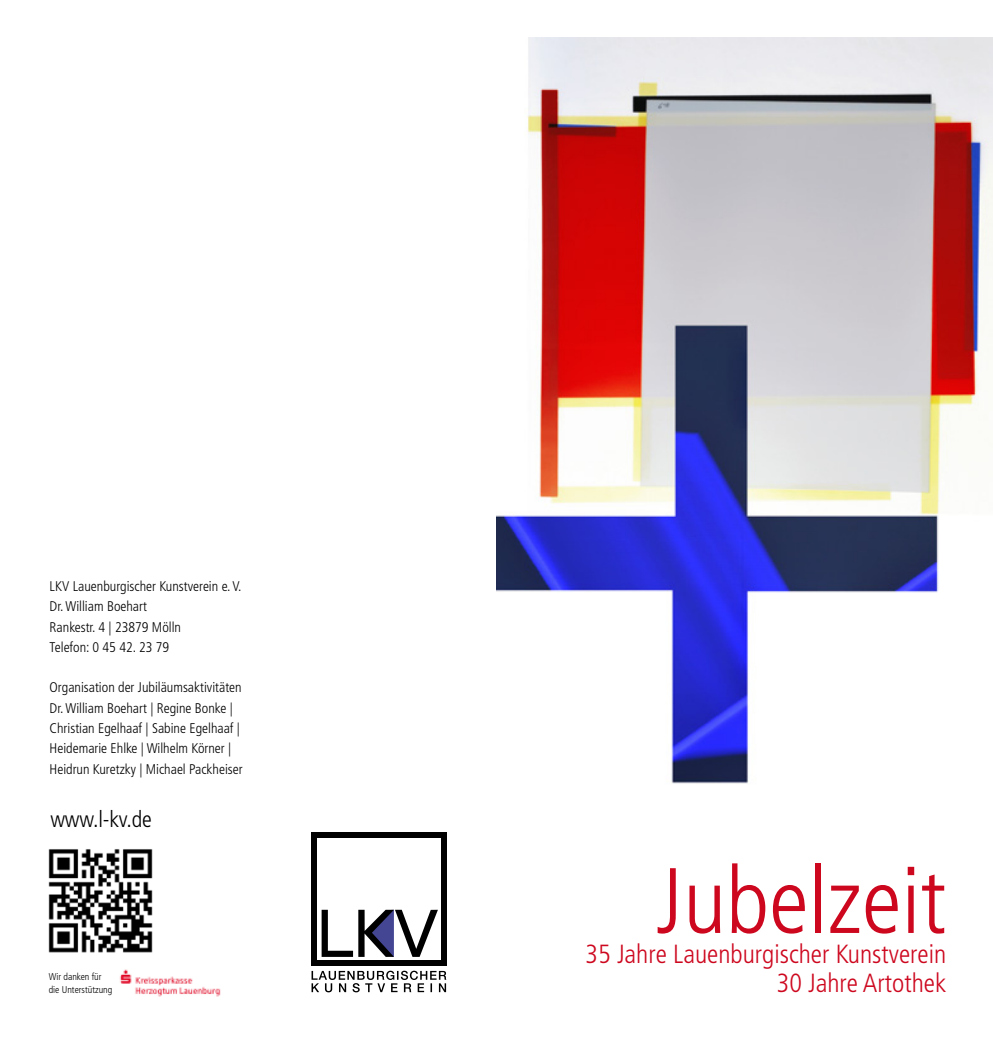
<style>
.page{position:relative;width:993px;height:1042px;background:#fff}
.page>*{position:absolute;margin:0;border:0;box-sizing:border-box;transform-origin:0 0}
.t1{font:300 condensed 92.75px "Frutiger LT Std";color:#cd071e}
.t2{font:300 condensed 26.25px/29.8px "Frutiger LT Std";color:#cd071e;text-align:right}
.t3{font:300 condensed 22.75px "Frutiger LT Std";letter-spacing:-.01em;color:#000}
.t4{font:300 condensed 14px/20.3px "Frutiger LT Std";color:#000}
.t5{font:300 condensed 9.8px/12.2px "Frutiger LT Std";color:#000}
</style>
<div class="page">
<img style="left:496px;top:38px;width:496px;height:746px">
<div style="left:311px;top:832px;width:135px;height:134px;background:#000"></div>
<div style="left:317px;top:838px;width:124px;height:122px;background:#fff"></div>
<svg style="left:321px;top:910px;width:117px;height:47px"></svg>
<svg style="left:311px;top:970px;width:135px;height:22px"></svg>
<img style="left:48px;top:849px;width:105px;height:104px">
<img style="left:119px;top:969px;width:102px;height:27px">
<p class="t4" style="left:50px;top:576px;width:193px">LKV Lauenburgischer Kunstverein e. V.<br>Dr. William Boehart<br>Rankestr. 4 | 23879 Mölln<br>Telefon: 0 45 42. 23 79</p>
<p class="t4" style="left:50px;top:678px;width:194px">Organisation der Jubiläumsaktivitäten Dr. William Boehart | Regine Bonke | Christian Egelhaaf | Sabine Egelhaaf | Heidemarie Ehlke | Wilhelm Körner | Heidrun Kuretzky | Michael Packheiser</p>
<h3 class="t3" style="left:50px;top:806px;width:103px">www.l-kv.de</h3>
<p class="t5" style="left:49px;top:971px;width:65px">Wir danken für die Unterstützung</p>
<h1 class="t1" style="left:655px;top:848px;width:292px">Jubelzeit</h1>
<h2 class="t2" style="left:585px;top:939px;width:362px">35 Jahre Lauenburgischer Kunstverein<br>30 Jahre Artothek</h2>
</div>
